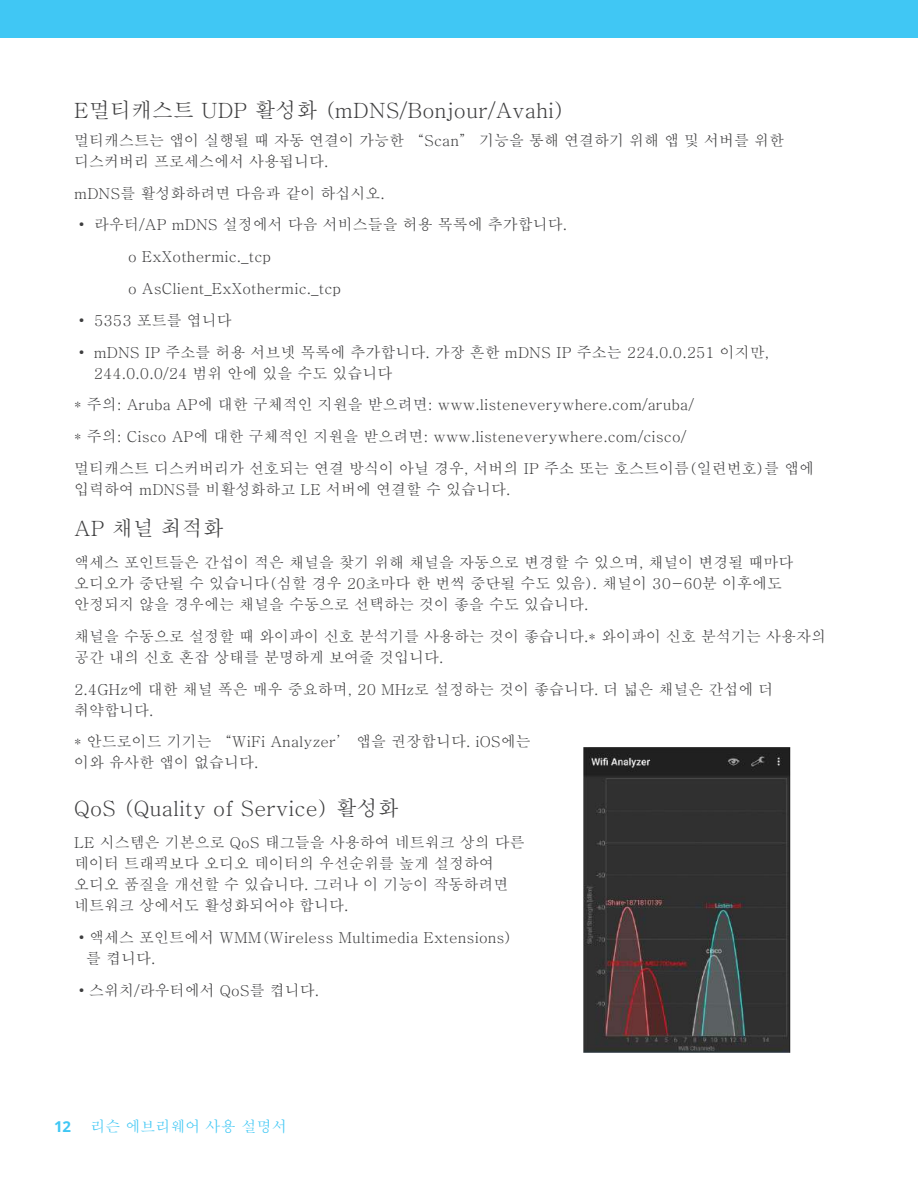
<style>
.page{position:relative;width:918px;height:1188px;background:#fff}
.page>*{position:absolute;margin:0;border:0;box-sizing:border-box;transform-origin:0 0}
.t1{font:500 21px "Adobe Myungjo Std";color:#3e3e3f}
.t2{font:500 15px/21px "Adobe Myungjo Std";color:#3e3e3f}
.t3{font:500 15px "Adobe Myungjo Std";color:#40c7f4}
.t4{font:700 15px "Open Sans";color:#40c7f4}
</style>
<div class="page">
<div style="left:0;top:0;width:918px;height:37px;background:#40c7f4"></div>
<img style="left:583px;top:748px;width:207px;height:305px">
<h1 class="t1" style="left:74px;top:99px;width:492px">E멀티캐스트 UDP 활성화 (mDNS/Bonjour/Avahi)</h1>
<p class="t2" style="left:74px;top:130px;width:711px">멀티캐스트는 앱이 실행될 때 자동 연결이 가능한 “Scan” 기능을 통해 연결하기 위해 앱 및 서버를 위한 디스커버리 프로세스에서 사용됩니다.</p>
<p class="t2" style="left:74px;top:183px;width:312px">mDNS를 활성화하려면 다음과 같이 하십시오.</p>
<p class="t2" style="left:128px;top:209px;width:441px;line-height:31.8px;text-indent:-54px">• 라우터/AP mDNS 설정에서 다음 서비스들을 허용 목록에 추가합니다. o ExXothermic._tcp<br>o AsClient_ExXothermic._tcp</p>
<p class="t2" style="left:74px;top:310px;width:159px">• 5353 포트를 엽니다</p>
<p class="t2" style="left:94px;top:342px;width:677px;text-indent:-20px">• mDNS IP 주소를 허용 서브넷 목록에 추가합니다. 가장 흔한 mDNS IP 주소는 224.0.0.251 이지만,<br>244.0.0.0/24 범위 안에 있을 수도 있습니다</p>
<p class="t2" style="left:74px;top:389px;width:741px;line-height:31.8px">* 주의: Aruba AP에 대한 구체적인 지원을 받으려면: www.listeneverywhere.com/aruba/<br>* 주의: Cisco AP에 대한 구체적인 지원을 받으려면: www.listeneverywhere.com/cisco/<br>멀티캐스트 디스커버리가 선호되는 연결 방식이 아닐 경우, 서버의 IP 주소 또는 호스트이름(일련번호)를 앱에</p>
<p class="t2" style="left:74px;top:479px;width:438px">입력하여 mDNS를 비활성화하고 LE 서버에 연결할 수 있습니다.</p>
<h1 class="t1" style="left:74px;top:518px;width:151px">AP 채널 최적화</h1>
<p class="t2" style="left:74px;top:552px;width:721px">액세스 포인트들은 간섭이 적은 채널을 찾기 위해 채널을 자동으로 변경할 수 있으며, 채널이 변경될 때마다 오디오가 중단될 수 있습니다(심할 경우 20초마다 한 번씩 중단될 수도 있음). 채널이 30-60분 이후에도 안정되지 않을 경우에는 채널을 수동으로 선택하는 것이 좋을 수도 있습니다.</p>
<p class="t2" style="left:74px;top:626px;width:753px">채널을 수동으로 설정할 때 와이파이 신호 분석기를 사용하는 것이 좋습니다.* 와이파이 신호 분석기는 사용자의 공간 내의 신호 혼잡 상태를 분명하게 보여줄 것입니다.</p>
<p class="t2" style="left:74px;top:679px;width:701px">2.4GHz에 대한 채널 폭은 매우 중요하며, 20 MHz로 설정하는 것이 좋습니다. 더 넓은 채널은 간섭에 더 취약합니다.</p>
<p class="t2" style="left:74px;top:731px;width:458px">* 안드로이드 기기는 “WiFi Analyzer’ 앱을 권장합니다. iOS에는 이와 유사한 앱이 없습니다.</p>
<h1 class="t1" style="left:74px;top:798px;width:326px">QoS (Quality of Service) 활성화</h1>
<p class="t2" style="left:74px;top:832px;width:452px">LE 시스템은 기본으로 QoS 태그들을 사용하여 네트워크 상의 다른 데이터 트래픽보다 오디오 데이터의 우선순위를 높게 설정하여 오디오 품질을 개선할 수 있습니다. 그러나 이 기능이 작동하려면 네트워크 상에서도 활성화되어야 합니다.</p>
<p class="t2" style="left:86px;top:927px;width:427px;text-indent:-12px">•액세스 포인트에서 WMM(Wireless Multimedia Extensions) 를 켭니다.</p>
<p class="t2" style="left:74px;top:980px;width:246px">•스위치/라우터에서 QoS를 켭니다.</p>
<p class="t4" style="left:54px;top:1116px;width:19px">12</p>
<p class="t3" style="left:91px;top:1119px;width:198px">리슨 에브리웨어 사용 설명서</p>
</div>
